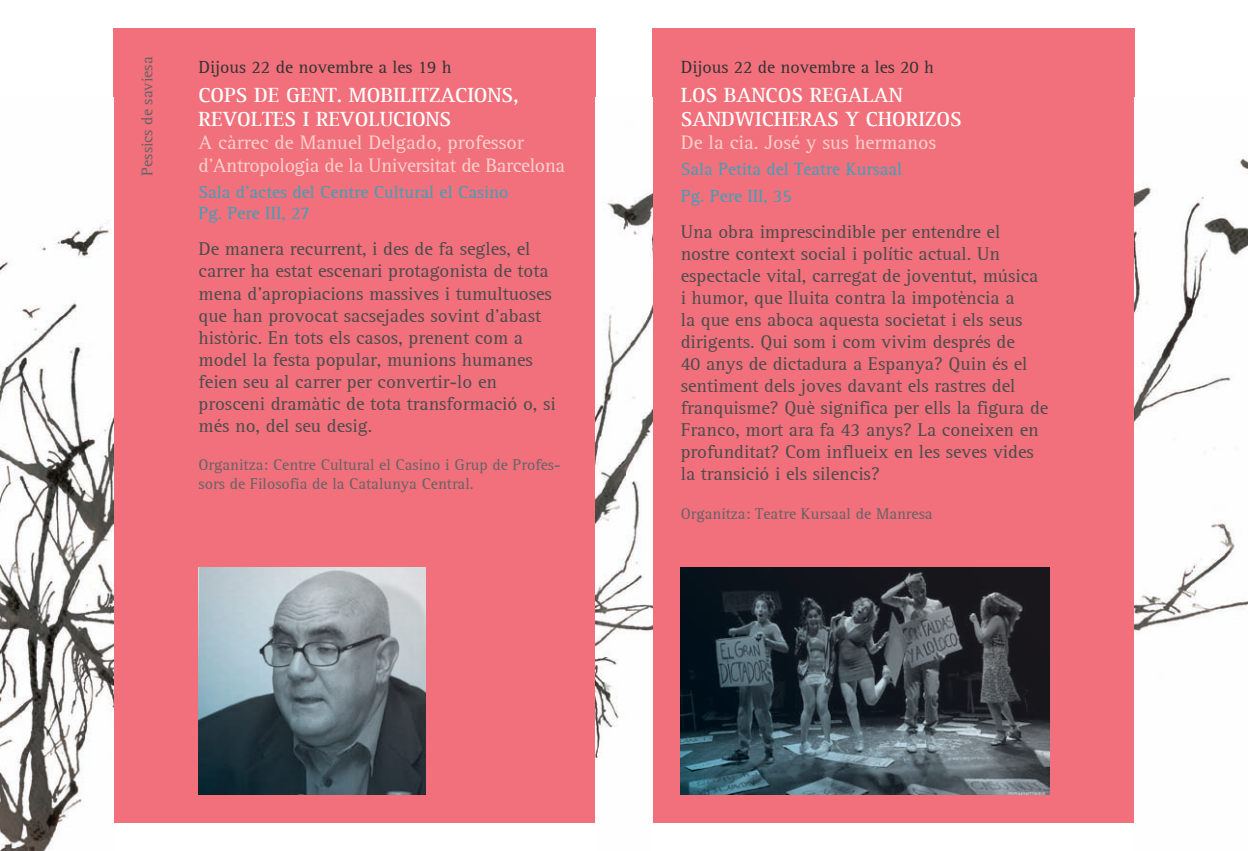
<style>
.page{position:relative;width:1248px;height:851px;background:#fff}
.page>*{position:absolute;margin:0;border:0;box-sizing:border-box;transform-origin:0 0}
.t1{font:700 21px/24px "AT Rotis Serif";color:#fff}
.t2{font:20px/23px "AT Rotis Serif";letter-spacing:-.02em;color:#fbd1ce}
.t3{font:20px "AT Rotis Serif";color:#fbd1ce}
.t4{font:19px/22px "AT Rotis Serif";color:#4b4c4d}
.t5{font:18px/26.6px "AT Rotis Serif";color:#3ba1bb}
.t6{font:18px "AT Rotis Serif";color:#333233}
.t7{font:16px/19px "AT Rotis Serif";color:#636366}
</style>
<div class="page">
<div style="left:652px;top:28px;width:482px;height:794px;background:#f1707b"></div>
<div style="left:113px;top:28px;width:482px;height:794px;background:#f1707b"></div>
<img style="left:595px;top:191px;width:57px;height:567px">
<img style="left:652px;top:98px;width:1px;height:724px">
<img style="left:0;top:223px;width:113px;height:627px">
<img style="left:113px;top:98px;width:1px;height:724px">
<img style="left:1134px;top:158px;width:113px;height:475px">
<img style="left:198px;top:567px;width:227px;height:227px">
<img style="left:680px;top:567px;width:369px;height:227px">
<p class="t7" style="left:138px;top:176px;width:120px;rotate:-90deg">Pessics de saviesa</p>
<p class="t6" style="left:198px;top:57px;width:254px">Dijous 22 de novembre a les 19 h</p>
<p class="t1" style="left:198px;top:83px;width:322px">COPS DE gENT. MOBILITZACIONS,<br>REVOLTES I REVOLUCIONS</p>
<p class="t2" style="left:198px;top:131px;width:368px">A càrrec de Manuel Delgado, professor d’Antropologia de la Universitat de Barcelona</p>
<p class="t5" style="left:198px;top:182px;width:311px;line-height:21px">Sala d’actes del Centre Cultural el Casino<br>Pg. Pere III, 27</p>
<p class="t4" style="left:198px;top:239px;width:359px">De manera recurrent, i des de fa segles, el carrer ha estat escenari protagonista de tota mena d’apropiacions massives i tumultuoses que han provocat sacsejades sovint d’abast històric. En tots els casos, prenent com a model la festa popular, munions humanes feien seu al carrer per convertir-lo en prosceni dramàtic de tota transformació o, si més no, del seu desig.</p>
<p class="t7" style="left:198px;top:456px;width:363px">Organitza: Centre Cultural el Casino i Grup de Profes&shy;sors de Filosofia de la Catalunya Central.</p>
<p class="t6" style="left:680px;top:57px;width:254px">Dijous 22 de novembre a les 20 h</p>
<p class="t1" style="left:680px;top:83px;width:283px">LOS BANCOS REgALAN<br>SANDWICHERAS y CHORIZOS</p>
<p class="t3" style="left:680px;top:130px;width:257px">De la cia. José y sus hermanos</p>
<p class="t5" style="left:680px;top:156px;width:223px">Sala Petita del Teatre Kursaal<br>Pg. Pere III, 35</p>
<p class="t4" style="left:680px;top:221px;width:369px">Una obra imprescindible per entendre el nostre context social i polític actual. Un espectacle vital, carregat de joventut, música i humor, que lluita contra la impotència a<br>la que ens aboca aquesta societat i els seus dirigents. Qui som i com vivim després de<br>40 anys de dictadura a Espanya? Quin és el sentiment dels joves davant els rastres del franquisme? Què significa per ells la figura de Franco, mort ara fa 43 anys? La coneixen en profunditat? Com influeix en les seves vides la transició i els silencis?</p>
<p class="t7" style="left:680px;top:504px;width:253px">Organitza: Teatre Kursaal de Manresa</p>
</div>
